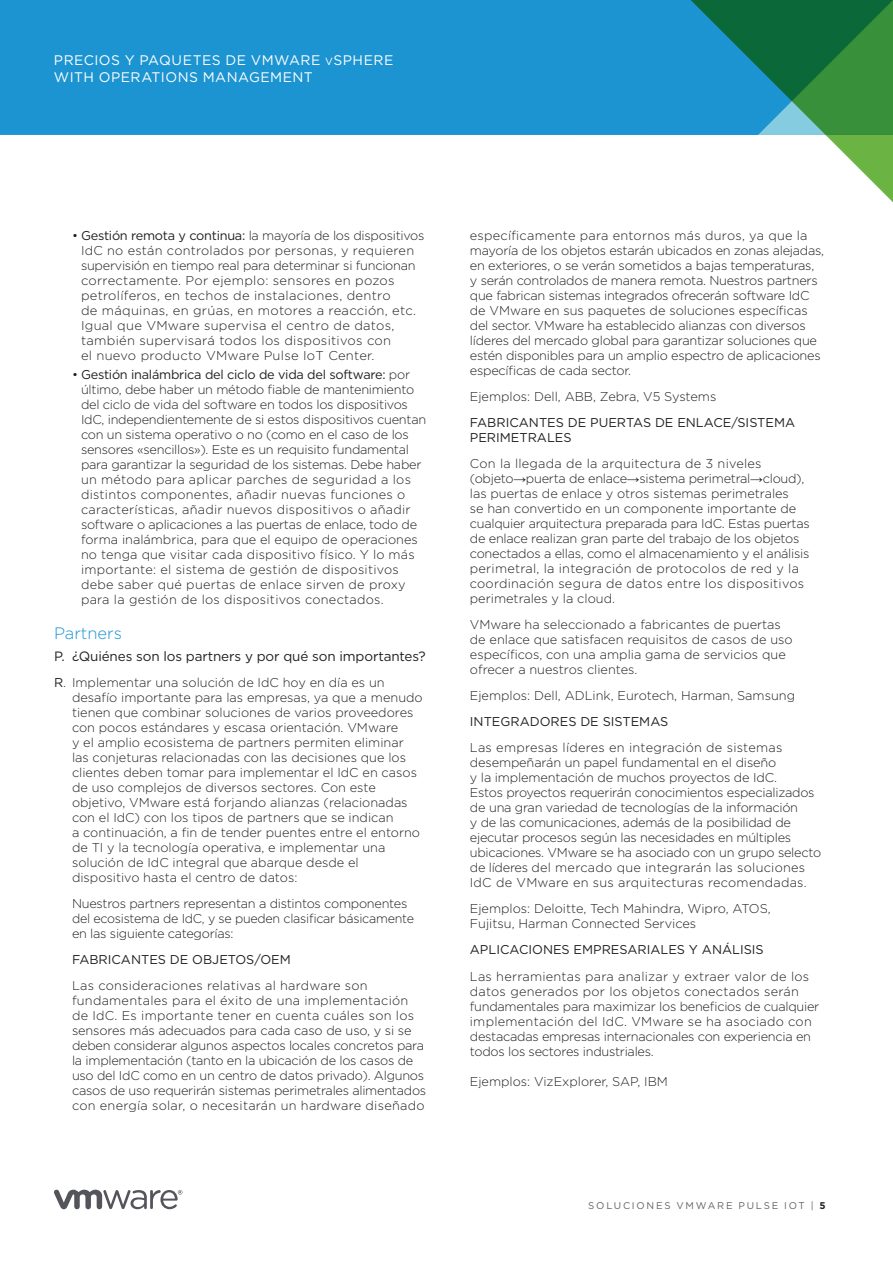
<style>
.page{position:relative;width:893px;height:1263px;background:#fff}
.page>*{position:absolute;margin:0;border:0;box-sizing:border-box;transform-origin:0 0}
._4a__SUBHEAD-1{font:300 16.5px "Gotham";color:#1c94d2}
.FOLIO-WHITE{font:13.8px/17.2px "Gotham";letter-spacing:.035em;color:#fff}
._5a__QUESTION-SUBHEA{font:13.5px "Gotham";letter-spacing:-.01em;color:#231f20}
._5a__QUESTION-SUBHEA-2{font:300 12.75px/15px "Gotham";color:#231f20}
._5a__QUESTION-SUBHEA-3{font:300 12.75px/15px "Gotham";letter-spacing:-.02em;color:#231f20}
._5a__QUESTION-SUBHEA-4{font:300 12.75px/15px "Gotham";letter-spacing:.02em;color:#231f20}
._5a__QUESTION-SUBHEA-5{font:12.75px/15px "Gotham";color:#231f20}
.FOLIO-BOTTOM-GRAY{font:9.75px "Gotham";letter-spacing:.18em;color:#636265}
.s1{font-size:10.35px}
.s2{font-weight:400}
.s3{font-family:"Arial";font-weight:400}
.s4{font-weight:700;color:#231f20}
</style>
<div class="page">
<svg style="left:54px;top:1190px;width:128px;height:19px"></svg>
<div style="left:0;top:0;width:893px;height:135px;background:#1c94d2"></div>
<svg style="left:691px;top:0;width:202px;height:203px"></svg>
<p class="FOLIO-WHITE" style="left:54px;top:51px;width:341px">PRECIOS Y PAQUETES DE VMWARE <span class="s1">v</span>SPHERE<br>WITH OPERATIONS MANAGEMENT</p>
<p class="_5a__QUESTION-SUBHEA-4" style="left:81px;top:227px;width:345px;text-indent:-9px">• <span class="s2">Gestión remota y continua:</span> la mayoría de los dispositivos IdC no están controlados por personas, y requieren supervisión en tiempo real para determinar si funcionan correctamente. Por ejemplo: sensores en pozos petrolíferos, en techos de instalaciones, dentro<br>de máquinas, en grúas, en motores a reacción, etc.<br>Igual que VMware supervisa el centro de datos, también supervisará todos los dispositivos con<br>el nuevo producto VMware Pulse IoT Center.</p>
<p class="_5a__QUESTION-SUBHEA-2" style="left:81px;top:367px;width:347px;text-indent:-9px">• <span class="s2">Gestión inalámbrica del ciclo de vida del software:</span> por último, debe haber un método fiable de mantenimiento del ciclo de vida del software en todos los dispositivos IdC, independientemente de si estos dispositivos cuentan con un sistema operativo o no (como en el caso de los sensores «sencillos»). Este es un requisito fundamental para garantizar la seguridad de los sistemas. Debe haber un método para aplicar parches de seguridad a los distintos componentes, añadir nuevas funciones o características, añadir nuevos dispositivos o añadir software o aplicaciones a las puertas de enlace, todo de forma inalámbrica, para que el equipo de operaciones no tenga que visitar cada dispositivo físico. Y lo más importante: el sistema de gestión de dispositivos debe saber qué puertas de enlace sirven de proxy para la gestión de los dispositivos conectados.</p>
<p class="_4a__SUBHEAD-1" style="left:54px;top:622px;width:70px">Partners</p>
<p class="_5a__QUESTION-SUBHEA" style="left:54px;top:647px;width:373px">P. ¿Quiénes son los partners y por qué son importantes?</p>
<p class="_5a__QUESTION-SUBHEA-2" style="left:72px;top:674px;width:352px;text-indent:-18px"><span class="s2">R</span>. Implementar una solución de IdC hoy en día es un desafío importante para las empresas, ya que a menudo tienen que combinar soluciones de varios proveedores con pocos estándares y escasa orientación. VMware<br>y el amplio ecosistema de partners permiten eliminar las conjeturas relacionadas con las decisiones que los clientes deben tomar para implementar el IdC en casos de uso complejos de diversos sectores. Con este objetivo, VMware está forjando alianzas (relacionadas con el IdC) con los tipos de partners que se indican<br>a continuación, a fin de tender puentes entre el entorno de TI y la tecnología operativa, e implementar una solución de IdC integral que abarque desde el dispositivo hasta el centro de datos:</p>
<p class="_5a__QUESTION-SUBHEA-3" style="left:72px;top:895px;width:343px">Nuestros partners representan a distintos componentes del ecosistema de IdC, y se pueden clasificar básicamente en las siguiente categorías:</p>
<p class="_5a__QUESTION-SUBHEA-5" style="left:72px;top:951px;width:220px">FABRICANTES DE OBJETOS/OEM</p>
<p class="_5a__QUESTION-SUBHEA-2" style="left:72px;top:977px;width:356px">Las consideraciones relativas al hardware son fundamentales para el éxito de una implementación de IdC. Es importante tener en cuenta cuáles son los sensores más adecuados para cada caso de uso, y si se deben considerar algunos aspectos locales concretos para la implementación (tanto en la ubicación de los casos de uso del IdC como en un centro de datos privado). Algunos casos de uso requerirán sistemas perimetrales alimentados con energía solar, o necesitarán un hardware diseñado</p>
<p class="_5a__QUESTION-SUBHEA-3" style="left:470px;top:227px;width:356px">específicamente para entornos más duros, ya que la mayoría de los objetos estarán ubicados en zonas alejadas, en exteriores, o se verán sometidos a bajas temperaturas, y serán controlados de manera remota. Nuestros partners que fabrican sistemas integrados ofrecerán software IdC de VMware en sus paquetes de soluciones específicas del sector. VMware ha establecido alianzas con diversos líderes del mercado global para garantizar soluciones que estén disponibles para un amplio espectro de aplicaciones específicas de cada sector.</p>
<p class="_5a__QUESTION-SUBHEA-2" style="left:470px;top:388px;width:248px">Ejemplos: Dell, ABB, Zebra, V5 Systems</p>
<p class="_5a__QUESTION-SUBHEA-5" style="left:470px;top:415px;width:327px">FABRICANTES DE PUERTAS DE ENLACE/SISTEMA<br>PERIMETRALES</p>
<p class="_5a__QUESTION-SUBHEA-2" style="left:470px;top:456px;width:341px">Con la llegada de la arquitectura de 3 niveles (objeto<span class="s3">→</span>puerta de enlace<span class="s3">→</span>sistema perimetral<span class="s3">→</span>cloud), las puertas de enlace y otros sistemas perimetrales<br>se han convertido en un componente importante de cualquier arquitectura preparada para IdC. Estas puertas de enlace realizan gran parte del trabajo de los objetos conectados a ellas, como el almacenamiento y el análisis perimetral, la integración de protocolos de red y la coordinación segura de datos entre los dispositivos perimetrales y la cloud.</p>
<p class="_5a__QUESTION-SUBHEA-2" style="left:470px;top:617px;width:324px">VMware ha seleccionado a fabricantes de puertas de enlace que satisfacen requisitos de casos de uso específicos, con una amplia gama de servicios que ofrecer a nuestros clientes.</p>
<p class="_5a__QUESTION-SUBHEA-2" style="left:470px;top:688px;width:327px">Ejemplos: Dell, ADLink, Eurotech, Harman, Samsung</p>
<p class="_5a__QUESTION-SUBHEA-5" style="left:470px;top:714px;width:200px">INTEGRADORES DE SISTEMAS</p>
<p class="_5a__QUESTION-SUBHEA-3" style="left:470px;top:740px;width:353px">Las empresas líderes en integración de sistemas desempeñarán un papel fundamental en el diseño<br>y la implementación de muchos proyectos de IdC.<br>Estos proyectos requerirán conocimientos especializados de una gran variedad de tecnologías de la información<br>y de las comunicaciones, además de la posibilidad de ejecutar procesos según las necesidades en múltiples ubicaciones. VMware se ha asociado con un grupo selecto de líderes del mercado que integrarán las soluciones IdC de VMware en sus arquitecturas recomendadas.</p>
<p class="_5a__QUESTION-SUBHEA-2" style="left:470px;top:901px;width:302px">Ejemplos: Deloitte, Tech Mahindra, Wipro, ATOS,<br>Fujitsu, Harman Connected Services</p>
<p class="_5a__QUESTION-SUBHEA-5" style="left:470px;top:942px;width:295px">APLICACIONES EMPRESARIALES Y ANÁLISIS</p>
<p class="_5a__QUESTION-SUBHEA-3" style="left:470px;top:968px;width:351px">Las herramientas para analizar y extraer valor de los datos generados por los objetos conectados serán fundamentales para maximizar los beneficios de cualquier implementación del IdC. VMware se ha asociado con destacadas empresas internacionales con experiencia en todos los sectores industriales.</p>
<p class="_5a__QUESTION-SUBHEA-2" style="left:470px;top:1073px;width:200px">Ejemplos: VizExplorer, SAP, IBM</p>
<p class="FOLIO-BOTTOM-GRAY" style="left:588px;top:1199px;width:239px">SOLUCIONES VMWARE PULSE IOT | <span class="s4">5</span></p>
</div>
